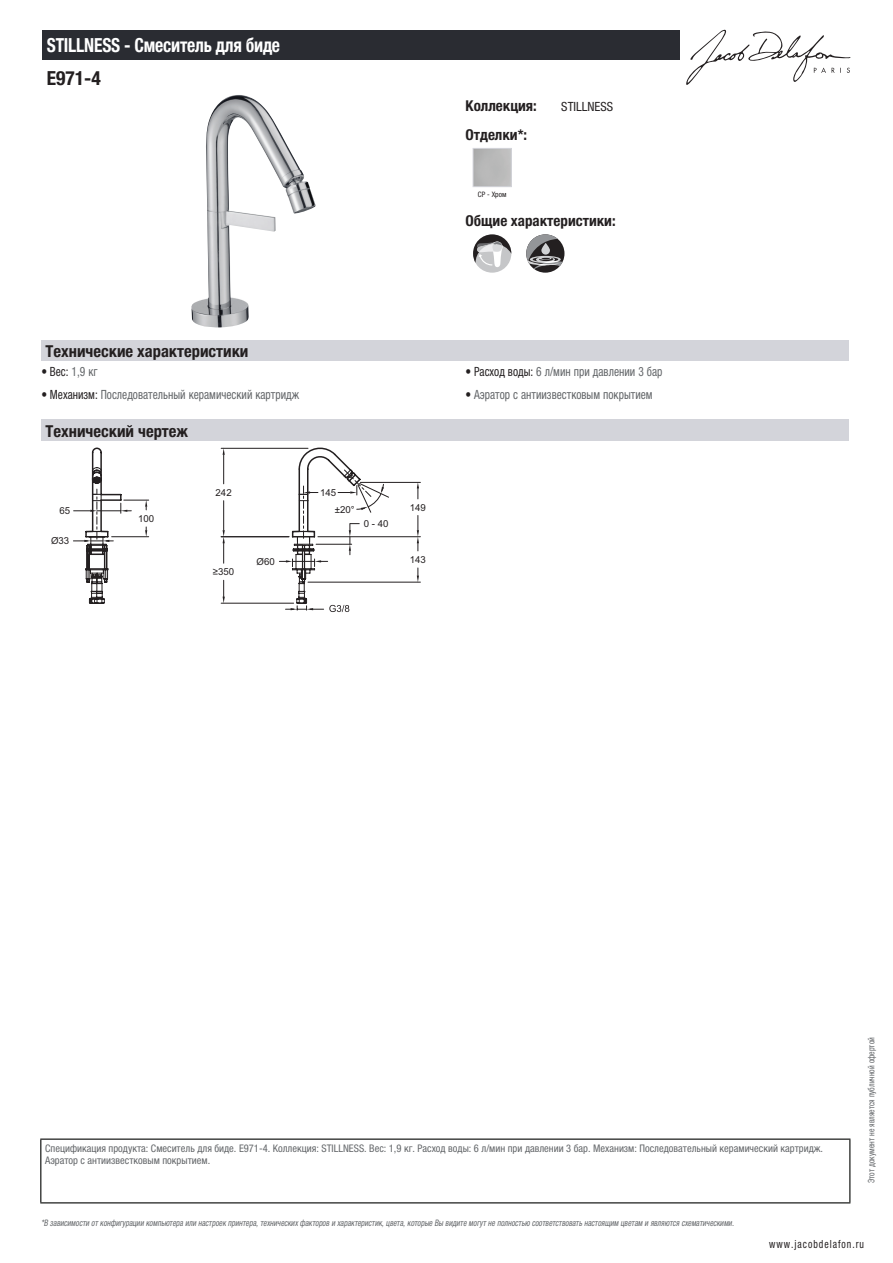
<style>
.page{position:relative;width:893px;height:1263px;background:#fff}
.page>*{position:absolute;margin:0;border:0;box-sizing:border-box;transform-origin:0 0}
.t1{font:700 condensed 19.5px "Helvetica Neue LTCYR";letter-spacing:-.01em;color:#fff;scale:.9 1}
.t2{font:700 condensed 19.5px "Helvetica Neue LTCYR";color:#231f20}
.t3{font:700 condensed 16.5px "Helvetica Neue LTCYR";color:#231f20}
.t4{font:700 condensed 15px "Helvetica Neue LTCYR";color:#231f20}
.t5{font:condensed 12.75px "Helvetica Neue LTCYR";color:#626568;scale:.9 1}
.t6{font:condensed 12.75px "Helvetica Neue LTCYR";color:#231f20;scale:.9 1}
.t7{font:condensed 12.75px "Helvetica Neue LTCYR";color:#231f20}
.t8{font:condensed 11.25px "Helvetica Neue LTCYR";letter-spacing:.1em;color:#231f20;scale:.87 1}
.t9{font:condensed 10.5px/12px "Helvetica Neue LTCYR";color:#626568}
.t10{font:9.6px/16.8px "Arial";color:#231f20}
.t11{font:italic condensed 9px "Helvetica Neue LTCYR";color:#626568;scale:.87 1}
.t12{font:condensed 9px "Helvetica Neue LTCYR";color:#626568;scale:.87 1}
.t13{font:condensed 7.5px "Helvetica Neue LTCYR";color:#231f20}
.s1{color:#626568}
.s2{color:#231f20}
</style>
<div class="page">
<svg style="left:686px;top:30px;width:164px;height:55px"></svg>
<img style="left:191px;top:95px;width:125px;height:233px">
<div style="left:473px;top:148px;width:39px;height:39px;border:1px solid #d3d4da"></div>
<div style="left:473px;top:234px;width:38px;height:39px;background:#c5c6c8;border-radius:50%"></div>
<svg style="left:473px;top:234px;width:38px;height:33px"></svg>
<svg style="left:526px;top:234px;width:38px;height:39px"></svg>
<svg style="left:526px;top:234px;width:37px;height:35px"></svg>
<div style="left:41px;top:340px;width:808px;height:22px;background:#d3d4da"></div>
<div style="left:41px;top:420px;width:808px;height:21px;background:#d3d4da"></div>
<svg style="left:73px;top:447px;width:348px;height:165px"></svg>
<div style="left:43px;top:30px;width:637px;height:30px;background:#2a2c32"></div>
<hr style="left:40px;top:1138px;width:810px;height:2px;background:#040503">
<hr style="left:40px;top:1140px;width:1px;height:62px;background:#040503">
<hr style="left:849px;top:1140px;width:1px;height:62px;background:#040503">
<hr style="left:40px;top:1202px;width:810px;height:1px;background:#040503">
<h1 class="t1" style="left:47px;top:34px;width:261px">STILLNESS - Cмеситель для биде</h1>
<h1 class="t2" style="left:47px;top:67px;width:56px">E971-4</h1>
<h3 class="t4" style="left:466px;top:97px;width:73px">Коллекция:</h3>
<p class="t7" style="left:561px;top:99px;width:53px">STILLNESS</p>
<h3 class="t4" style="left:466px;top:126px;width:63px">Отделки*:</h3>
<p class="t13" style="left:478px;top:190px;width:30px">CP - Хром</p>
<h3 class="t4" style="left:466px;top:212px;width:152px">Общие характеристики:</h3>
<h2 class="t3" style="left:46px;top:342px;width:204px">Технические характеристики</h2>
<p class="t6" style="left:41px;top:364px;width:64px">• Вес: <span class="s1">1,9 кг</span></p>
<p class="t5" style="left:466px;top:364px;width:220px"><span class="s2">• Расход воды:</span> 6 л/мин при давлении 3 бар</p>
<p class="t5" style="left:41px;top:387px;width:288px"><span class="s2">• Механизм:</span> Последовательный керамический картридж</p>
<p class="t5" style="left:466px;top:387px;width:209px"><span class="s2">•</span> Аэратор с антиизвестковым покрытием</p>
<h2 class="t3" style="left:46px;top:422px;width:144px">Технический чертеж</h2>
<p class="t10" style="left:60px;top:502px;width:12px">65</p>
<p class="t10" style="left:51px;top:532px;width:20px">Ø33</p>
<p class="t10" style="left:138px;top:510px;width:18px">100</p>
<p class="t10" style="left:216px;top:484px;width:18px">242</p>
<p class="t10" style="left:213px;top:563px;width:23px">≥350</p>
<p class="t10" style="left:335px;top:484px;width:21px;text-indent:-15px">145 ±20°</p>
<p class="t10" style="left:364px;top:515px;width:26px">0 - 40</p>
<p class="t10" style="left:410px;top:499px;width:18px">149</p>
<p class="t10" style="left:257px;top:553px;width:20px">Ø60</p>
<p class="t10" style="left:410px;top:551px;width:18px">143</p>
<p class="t9" style="left:45px;top:1142px;width:779px">Спецификация продукта: Cмеситель для биде. E971-4. Коллекция: STILLNESS. Вес: 1,9 кг. Расход воды: 6 л/мин при давлении 3 бар. Механизм: Последовательный керамический картридж.<br>Аэратор с антиизвестковым покрытием.</p>
<p class="t11" style="left:41px;top:1218px;width:800px">*В зависимости отконфигурации компьютера или настроек принтера,техническихфакторов и характеристик,цвета,которые Вы видите могутне полностью соответствоватьнастоящим цветам и являются схематическими.</p>
<p class="t12" style="left:866px;top:1183px;width:169px;rotate:-90deg">Этот документ не является публичной офертой</p>
<p class="t8" style="left:769px;top:1237px;width:110px">www.jacobdelafon.ru</p>
</div>
